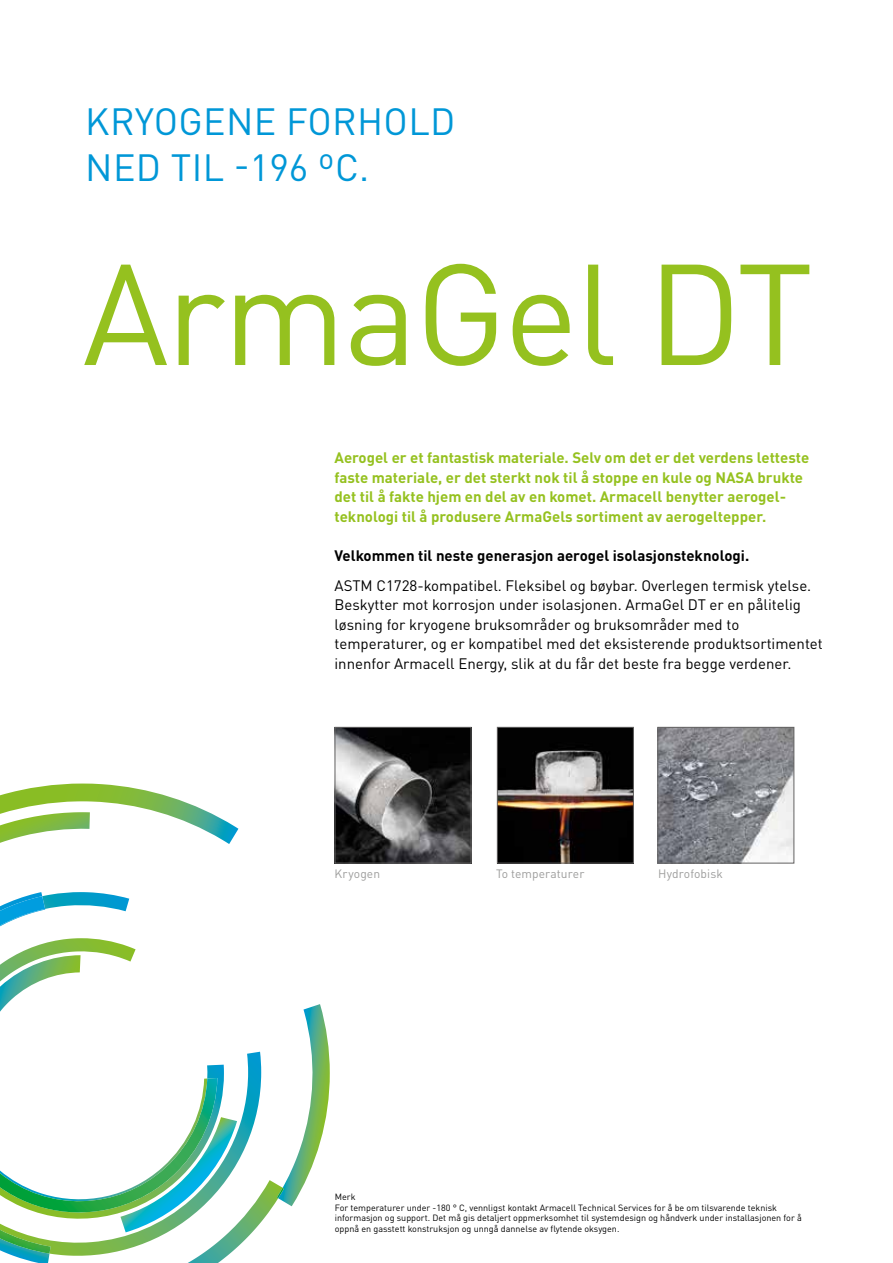
<style>
.page{position:relative;width:893px;height:1263px;background:#fff}
.page>*{position:absolute;margin:0;border:0;box-sizing:border-box;transform-origin:0 0}
.t1{font:141px "DIN Pro";letter-spacing:-.02em;color:#95c11f}
.t2{font:37.5px/46.5px "DIN Pro";letter-spacing:.01em;color:#0097d7}
.t3{font:15px/19.5px "DIN Pro";color:#000}
.t4{font:700 15px/19.5px "DIN Pro";color:#95c11f}
.t5{font:700 15px "DIN Pro";color:#000}
.t6{font:12px "DIN Pro";letter-spacing:.005em;color:#9d9d9c}
.t7{font:9px/10.8px "DIN Pro";color:#000}
</style>
<div class="page">
<img style="left:337px;top:729px;width:132px;height:132px">
<div style="left:335px;top:727px;width:136px;height:136px;border:1px solid #646363"></div>
<img style="left:499px;top:729px;width:133px;height:132px">
<div style="left:497px;top:727px;width:137px;height:136px;border:1px solid #646363"></div>
<img style="left:660px;top:729px;width:132px;height:132px">
<div style="left:658px;top:727px;width:136px;height:136px;border:1px solid #646363"></div>
<svg style="left:0;top:892px;width:261px;height:356px"></svg>
<svg style="left:0;top:892px;width:42px;height:34px"></svg>
<img style="left:0;top:896px;width:45px;height:29px">
<svg style="left:293px;top:1009px;width:23px;height:157px"></svg>
<svg style="left:277px;top:1188px;width:7px;height:10px"></svg>
<svg style="left:0;top:783px;width:238px;height:61px"></svg>
<svg style="left:0;top:1065px;width:237px;height:198px"></svg>
<img style="left:0;top:1230px;width:51px;height:23px">
<svg style="left:0;top:938px;width:81px;height:74px"></svg>
<h2 class="t2" style="left:85px;top:96px;width:372px">KRYOGENE FORHOLD<br>NED TIL -196 ºC.</h2>
<h1 class="t1" style="left:83px;top:206px;width:732px">ArmaGel DT</h1>
<p class="t4" style="left:334px;top:447px;width:476px">Aerogel er et fantastisk materiale. Selv om det er det verdens letteste faste materiale, er det sterkt nok til å stoppe en kule og NASA brukte det til å fakte hjem en del av en komet. Armacell benytter aerogel&shy;teknologi til å produsere ArmaGels sortiment av aerogeltepper.</p>
<p class="t5" style="left:334px;top:544px;width:416px">Velkommen til neste generasjon aerogel isolasjonsteknologi.</p>
<p class="t3" style="left:334px;top:575px;width:490px">ASTM C1728-kompatibel. Fleksibel og bøybar. Overlegen termisk ytelse.<br>Beskytter mot korrosjon under isolasjonen. ArmaGel DT er en pålitelig løsning for kryogene bruksområder og bruksområder med to temperaturer, og er kompatibel med det eksisterende produktsortimentet innenfor Armacell Energy, slik at du får det beste fra begge verdener.</p>
<p class="t6" style="left:334px;top:864px;width:47px">Kryogen</p>
<p class="t6" style="left:496px;top:864px;width:90px">To temperaturer</p>
<p class="t6" style="left:658px;top:864px;width:66px">Hydrofobisk</p>
<p class="t7" style="left:335px;top:1190px;width:468px">Merk<br>For temperaturer under -180 ° C, vennligst kontakt Armacell Technical Services for å be om tilsvarende teknisk informasjon og support. Det må gis detaljert oppmerksomhet til systemdesign og håndverk under installasjonen for å oppnå en gasstett konstruksjon og unngå dannelse av flytende oksygen.</p>
</div>
